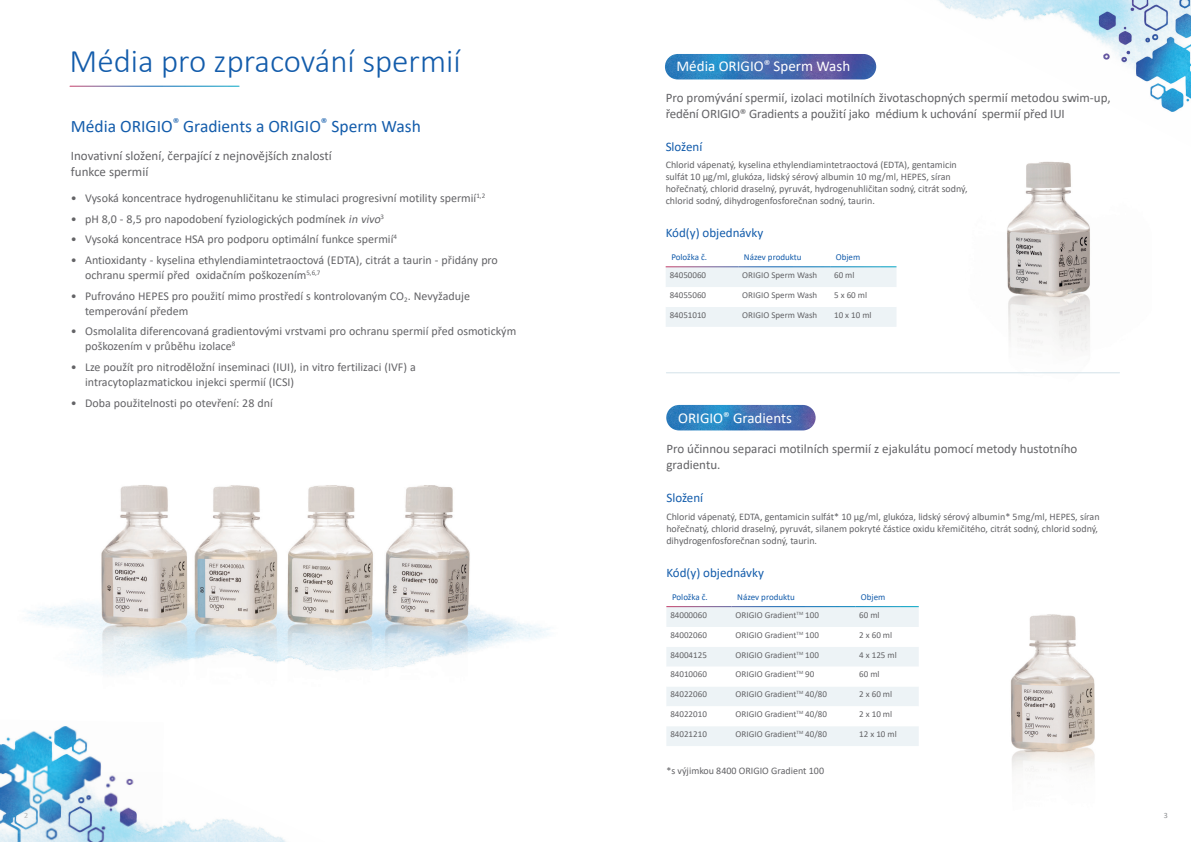
<style>
.page{position:relative;width:1191px;height:842px;background:#fff}
.page>*{position:absolute;margin:0;border:0;box-sizing:border-box;transform-origin:0 0}
.Large_Title{font:300 33px "Calibri";color:#135cab}
.Subtitle_EDIT{font:17.5px "Calibri";color:#135cab}
.Lozenge{font:15px "Calibri";color:#fff}
.Body_Paragraph__after_subtitle{font:13px/16px "Calibri";color:#636366}
.Paragraph_Header_EDIT{font:13px "Calibri";color:#135cab}
.t1{font:12px/15px "Calibri";color:#636366}
.Composition_text{font:10px/12px "Calibri";color:#636366}
.Table_Text{font:9px "Calibri";color:#636366}
.Table_Header_EDIT{font:9px "Calibri";color:#135cab}
.t2{font:8px "Calibri";color:#8e9093}
.s1{font-style:italic}
.s2{font-size:13px}
</style>
<div class="page">
<img style="left:164px;top:819px;width:122px;height:23px">
<img style="left:27px;top:485px;width:523px;height:190px">
<img style="left:962px;top:161px;width:158px;height:213px">
<img style="left:833px;top:0;width:238px;height:80px">
<svg style="left:665px;top:267px;width:231px;height:60px"></svg>
<img style="left:665px;top:54px;width:211px;height:25px;border-radius:13px">
<svg style="left:666px;top:607px;width:252px;height:139px"></svg>
<img style="left:666px;top:405px;width:149px;height:25px;border-radius:13px">
<img style="left:1011px;top:614px;width:84px;height:157px">
<img style="left:1071px;top:0;width:120px;height:112px">
<img style="left:0;top:726px;width:164px;height:116px">
<hr style="left:666px;top:372px;width:453px;height:1px;background:#d3e2e9">
<p class="Large_Title" style="left:69px;top:40px;width:393px">Média pro zpracování spermií</p>
<p class="Subtitle_EDIT" style="left:71px;top:114px;width:351px">Média ORIGIO<sup>®</sup> Gradients a ORIGIO<sup>®</sup> Sperm Wash</p>
<p class="Body_Paragraph__after_subtitle" style="left:71px;top:147px;width:262px">Inovativní složení, čerpající z nejnovějších znalostí funkce spermií</p>
<p class="t1" style="left:71px;top:190px;width:416px">• Vysoká koncentrace hydrogenuhličitanu ke stimulaci progresivní motility spermií<sup>1,2</sup></p>
<p class="t1" style="left:71px;top:211px;width:315px">• pH 8,0 - 8,5 pro napodobení fyziologických podmínek <span class="s1">in vivo</span><sup>3</sup></p>
<p class="t1" style="left:71px;top:231px;width:327px">• Vysoká koncentrace HSA pro podporu optimální funkce spermií<sup>4</sup></p>
<p class="t1" style="left:85px;top:252px;width:414px;text-indent:-14px">• Antioxidanty - kyselina ethylendiamintetraoctová (EDTA), citrát a taurin - přidány pro ochranu spermií před oxidačním poškozením<sup>5,6,7</sup></p>
<p class="t1" style="left:85px;top:288px;width:386px;text-indent:-14px">• Pufrováno HEPES pro použití mimo prostředí s kontrolovaným CO<sub>2</sub>. Nevyžaduje temperování předem</p>
<p class="t1" style="left:85px;top:323px;width:433px;text-indent:-14px">• Osmolalita diferencovaná gradientovými vrstvami pro ochranu spermií před osmotickým poškozením v průběhu izolace<sup>8</sup></p>
<p class="t1" style="left:85px;top:359px;width:332px;text-indent:-14px">• Lze použít pro nitroděložní inseminaci (IUI), in vitro fertilizaci (IVF) a intracytoplazmatickou injekci spermií (ICSI)</p>
<p class="t1" style="left:71px;top:395px;width:203px">• Doba použitelnosti po otevření: 28 dní</p>
<p class="Lozenge" style="left:676px;top:56px;width:175px">Média ORIGIO<span class="s2">®</span> Sperm Wash</p>
<p class="Body_Paragraph__after_subtitle" style="left:665px;top:89px;width:446px">Pro promývání spermií, izolaci motilních životaschopných spermií metodou swim-up, ředění ORIGIO® Gradients a použití jako médium k uchování spermií před IUI</p>
<p class="Paragraph_Header_EDIT" style="left:665px;top:137px;width:38px">Složení</p>
<p class="Composition_text" style="left:665px;top:159px;width:303px">Chlorid vápenatý, kyselina ethylendiamintetraoctová (EDTA), gentamicin sulfát 10 µg/ml, glukóza, lidský sérový albumin 10 mg/ml, HEPES, síran hořečnatý, chlorid draselný, pyruvát, hydrogenuhličitan sodný, citrát sodný, chlorid sodný, dihydrogenfosforečnan sodný, taurin.</p>
<p class="Paragraph_Header_EDIT" style="left:665px;top:224px;width:99px">Kód(y) objednávky</p>
<p class="Table_Header_EDIT" style="left:671px;top:250px;width:37px">Položka č.</p>
<p class="Table_Header_EDIT" style="left:744px;top:250px;width:59px">Název produktu</p>
<p class="Table_Header_EDIT" style="left:836px;top:250px;width:26px">Objem</p>
<p class="Table_Text" style="left:669px;top:269px;width:38px">84050060</p>
<p class="Table_Text" style="left:742px;top:269px;width:77px">ORIGIO Sperm Wash</p>
<p class="Table_Text" style="left:834px;top:269px;width:22px">60 ml</p>
<p class="Table_Text" style="left:669px;top:289px;width:38px">84055060</p>
<p class="Table_Text" style="left:742px;top:289px;width:77px">ORIGIO Sperm Wash</p>
<p class="Table_Text" style="left:834px;top:289px;width:34px">5 x 60 ml</p>
<p class="Table_Text" style="left:669px;top:308px;width:38px">84051010</p>
<p class="Table_Text" style="left:742px;top:308px;width:77px">ORIGIO Sperm Wash</p>
<p class="Table_Text" style="left:834px;top:308px;width:39px">10 x 10 ml</p>
<p class="Lozenge" style="left:678px;top:408px;width:115px">ORIGIO<span class="s2">®</span> Gradients</p>
<p class="Body_Paragraph__after_subtitle" style="left:666px;top:441px;width:412px">Pro účinnou separaci motilních spermií z ejakulátu pomocí metody hustotního gradientu.</p>
<p class="Paragraph_Header_EDIT" style="left:666px;top:489px;width:38px">Složení</p>
<p class="Composition_text" style="left:666px;top:510px;width:435px">Chlorid vápenatý, EDTA, gentamicin sulfát* 10 µg/ml, glukóza, lidský sérový albumin* 5mg/ml, HEPES, síran hořečnatý, chlorid draselný, pyruvát, silanem pokryté částice oxidu křemičitého, citrát sodný, chlorid sodný, dihydrogenfosforečnan sodný, taurin.</p>
<p class="Paragraph_Header_EDIT" style="left:666px;top:564px;width:99px">Kód(y) objednávky</p>
<p class="Table_Header_EDIT" style="left:672px;top:590px;width:37px">Položka č.</p>
<p class="Table_Header_EDIT" style="left:737px;top:590px;width:59px">Název produktu</p>
<p class="Table_Header_EDIT" style="left:861px;top:590px;width:26px">Objem</p>
<p class="Table_Text" style="left:670px;top:609px;width:38px">84000060</p>
<p class="Table_Text" style="left:735px;top:609px;width:85px">ORIGIO Gradient<sup>TM</sup> 100</p>
<p class="Table_Text" style="left:859px;top:609px;width:22px">60 ml</p>
<p class="Table_Text" style="left:670px;top:628px;width:38px">84002060</p>
<p class="Table_Text" style="left:735px;top:628px;width:85px">ORIGIO Gradient<sup>TM</sup> 100</p>
<p class="Table_Text" style="left:859px;top:628px;width:34px">2 x 60 ml</p>
<p class="Table_Text" style="left:670px;top:648px;width:38px">84004125</p>
<p class="Table_Text" style="left:735px;top:648px;width:85px">ORIGIO Gradient<sup>TM</sup> 100</p>
<p class="Table_Text" style="left:859px;top:648px;width:39px">4 x 125 ml</p>
<p class="Table_Text" style="left:670px;top:668px;width:38px">84010060</p>
<p class="Table_Text" style="left:735px;top:668px;width:80px">ORIGIO Gradient<sup>TM</sup> 90</p>
<p class="Table_Text" style="left:859px;top:668px;width:22px">60 ml</p>
<p class="Table_Text" style="left:670px;top:688px;width:38px">84022060</p>
<p class="Table_Text" style="left:735px;top:688px;width:93px">ORIGIO Gradient<sup>TM</sup> 40/80</p>
<p class="Table_Text" style="left:859px;top:688px;width:34px">2 x 60 ml</p>
<p class="Table_Text" style="left:670px;top:708px;width:38px">84022010</p>
<p class="Table_Text" style="left:735px;top:708px;width:93px">ORIGIO Gradient<sup>TM</sup> 40/80</p>
<p class="Table_Text" style="left:859px;top:708px;width:34px">2 x 10 ml</p>
<p class="Table_Text" style="left:670px;top:728px;width:38px">84021210</p>
<p class="Table_Text" style="left:735px;top:728px;width:93px">ORIGIO Gradient<sup>TM</sup> 40/80</p>
<p class="Table_Text" style="left:859px;top:728px;width:39px">12 x 10 ml</p>
<p class="Composition_text" style="left:666px;top:765px;width:159px">*s výjimkou 8400 ORIGIO Gradient 100</p>
<p class="t2" style="left:24px;top:810px;width:6px">2</p>
<p class="t2" style="left:1163px;top:810px;width:6px">3</p>
</div>
